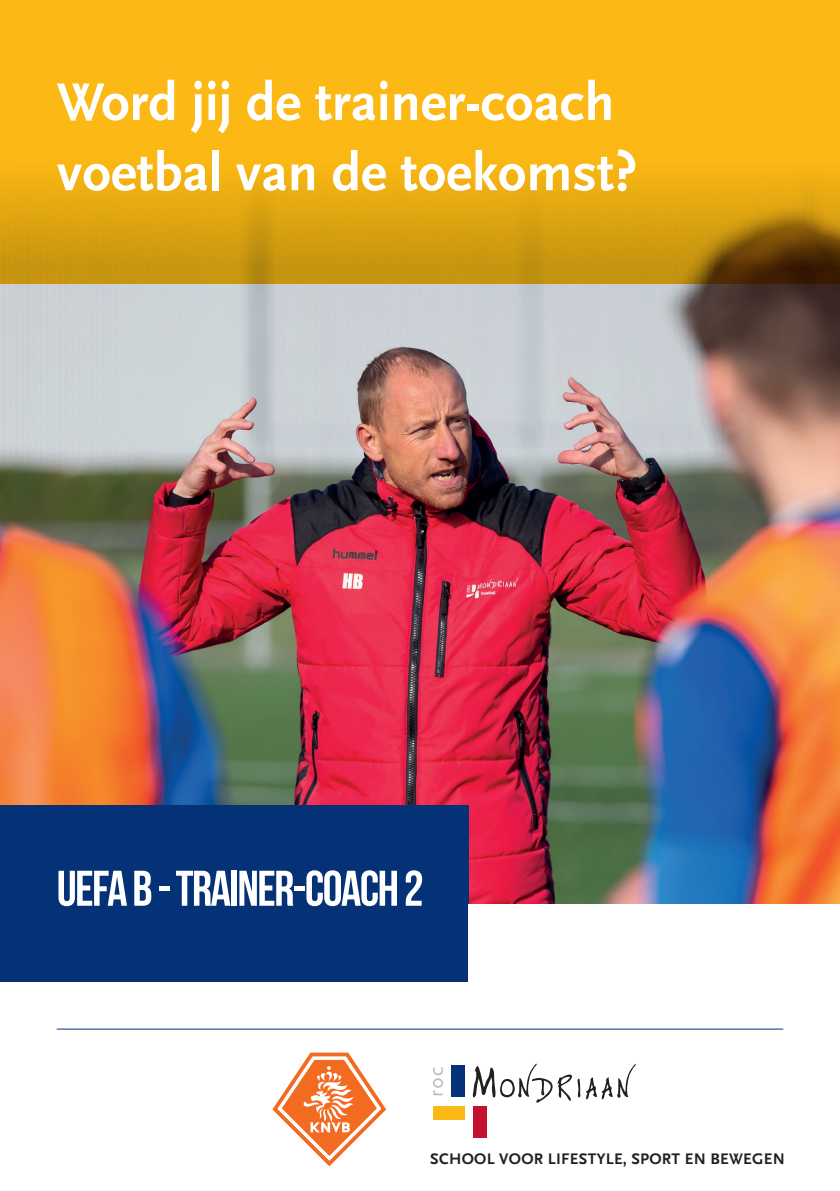
<style>
.page{position:relative;width:840px;height:1191px;background:#fff}
.page>*{position:absolute;margin:0;border:0;box-sizing:border-box;transform-origin:0 0}
.t1{font:700 55.2px/70.2px "Scala Sans OT";color:#fff}
.t2{font:50px "Bebas Neue";letter-spacing:-.03em;color:#fff}
.t3{font:700 16px "Scala Sans OT";letter-spacing:.02em;color:#231f20}
</style>
<div class="page">
<img style="left:0;top:283px;width:839px;height:621px">
<div style="left:0;top:805px;width:468px;height:176px;background:#053276"></div>
<svg style="left:0;top:0;width:839px;height:283px;background:#ebac12"></svg>
<svg style="left:472px;top:1063px;width:99px;height:39px"></svg>
<svg style="left:577px;top:1064px;width:58px;height:35px"></svg>
<div style="left:450px;top:1065px;width:14px;height:32px;background:#053276"></div>
<div style="left:473px;top:1106px;width:13px;height:31px;background:#c3102e"></div>
<div style="left:432px;top:1106px;width:32px;height:13px;background:#fcb814"></div>
<svg style="left:433px;top:1067px;width:10px;height:28px"></svg>
<hr style="left:57px;top:1028px;width:725px;height:1px;background:#053276">
<svg style="left:272px;top:1052px;width:114px;height:114px"></svg>
<p class="t1" style="left:57px;top:68px;width:581px">Word jij de trainer-coach voetbal van de toekomst?</p>
<p class="t2" style="left:57px;top:861px;width:368px">UEFA B - TRAINER-COACH 2</p>
<p class="t3" style="left:430px;top:1150px;width:356px">SCHOOL VOOR LIFESTYLE, SPORT EN BEWEGEN</p>
</div>
